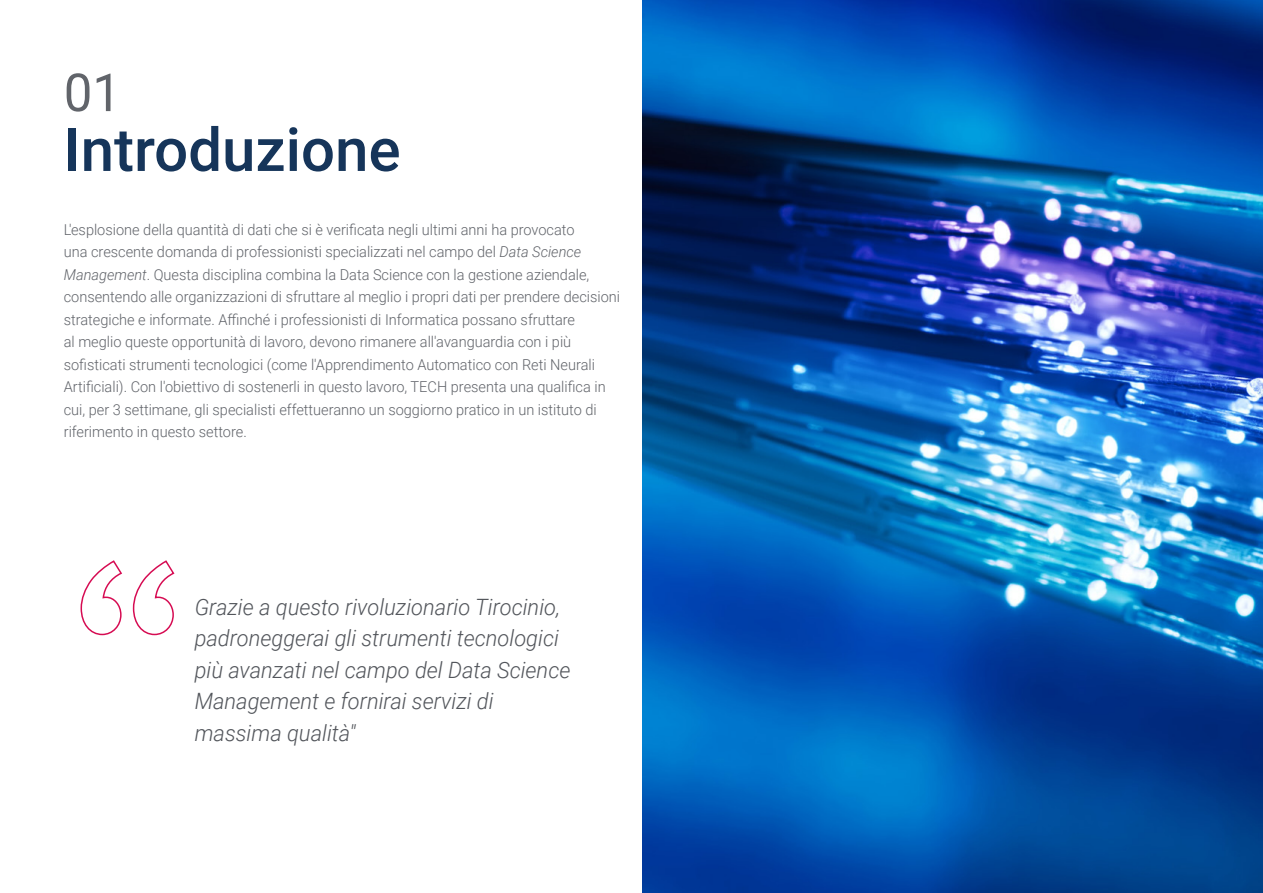
<style>
.page{position:relative;width:1263px;height:893px;background:#fff}
.page>*{position:absolute;margin:0;border:0;box-sizing:border-box;transform-origin:0 0}
.t1{font:500 60px "Roboto";color:#16355a}
.t2{font:52.5px "Roboto";color:#61646a}
.t3{font:italic 300 22.5px/31.5px "Roboto";color:#52555b}
.t4{font:300 15px/22.5px "Roboto";color:#61646a}
.s1{font-style:italic}
</style>
<div class="page">
<svg style="left:80px;top:560px;width:95px;height:76px"></svg>
<img style="left:642px;top:0;width:621px;height:893px">
<h2 class="t2" style="left:64px;top:56px;width:59px">01</h2>
<h1 class="t1" style="left:64px;top:108px;width:338px">Introduzione</h1>
<p class="t4" style="left:64px;top:217px;width:558px">L'esplosione della quantità di dati che si è verificata negli ultimi anni ha provocato<br>una crescente domanda di professionisti specializzati nel campo del <span class="s1">Data Science Management</span>. Questa disciplina combina la Data Science con la gestione aziendale, consentendo alle organizzazioni di sfruttare al meglio i propri dati per prendere decisioni strategiche e informate. Affinché i professionisti di Informatica possano sfruttare<br>al meglio queste opportunità di lavoro, devono rimanere all'avanguardia con i più sofisticati strumenti tecnologici (come l'Apprendimento Automatico con Reti Neurali Artificiali). Con l'obiettivo di sostenerli in questo lavoro, TECH presenta una qualifica in cui, per 3 settimane, gli specialisti effettueranno un soggiorno pratico in un istituto di riferimento in questo settore.</p>
<h3 class="t3" style="left:195px;top:590px;width:377px">Grazie a questo rivoluzionario Tirocinio, padroneggerai gli strumenti tecnologici più avanzati nel campo del Data Science Management e fornirai servizi di massima qualità"</h3>
</div>
